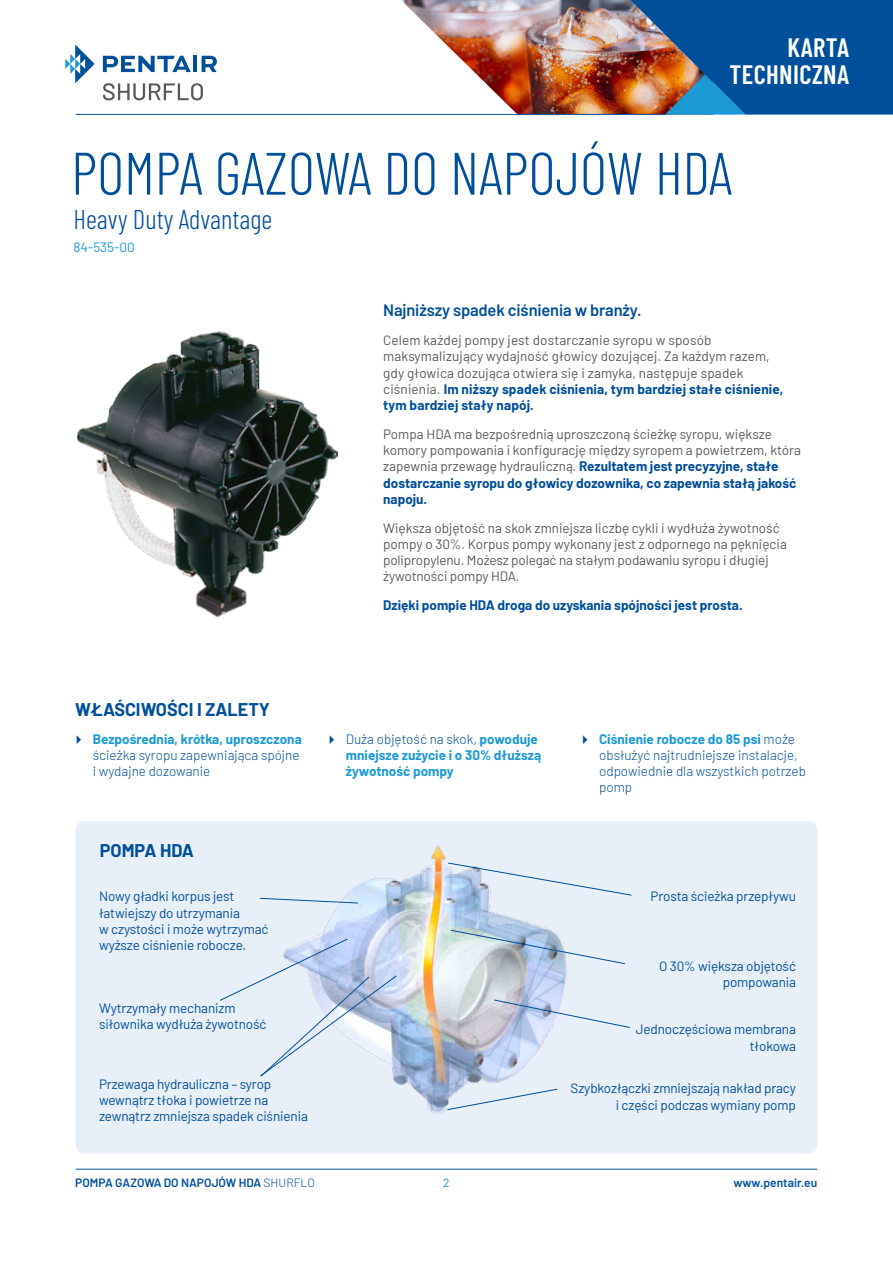
<style>
.page{position:relative;width:893px;height:1263px;background:#fff}
.page>*{position:absolute;margin:0;border:0;box-sizing:border-box;transform-origin:0 0}
.t1{font:300 59.7px "Barlow Condensed";color:#004f9a}
.t2{font:300 27px "Barlow Condensed";color:#004f9a}
.t3{font:600 26.55px/26.2px "Barlow Condensed";letter-spacing:.015em;color:#fff;text-align:right}
.t4{font:700 18px "Barlow";color:#004f9a}
.t5{font:600 16.5px "Barlow";letter-spacing:-.01em;color:#004f9a}
.t6{font:13.5px/16.2px "Barlow";color:#58595b}
.t7{font:13.5px/16.2px "Barlow";letter-spacing:-.01em;color:#004f9a}
.t8{font:300 13.5px/16.2px "Barlow";color:#004f9a}
.t9{font:700 13.5px/16.2px "Barlow";color:#1c9ad6}
.t10{font:700 13.5px "Barlow";color:#004f9a}
.t11{font:13.5px "Barlow";color:#1c9ad6}
.t12{font:600 12px "Barlow";color:#004f9a}
.t13{font:12px "Barlow";color:#1c9ad6}
.s1{font-weight:700;color:#004f9a}
.s2{font-weight:300;color:#004f9a}
.s3{font-weight:700;color:#1c9ad6}
.s4{font-weight:300}
</style>
<div class="page">
<img style="left:401px;top:0;width:230px;height:114px">
<hr style="left:76px;top:114px;width:590px;height:1px;background:#004f9a">
<svg style="left:631px;top:0;width:262px;height:115px;background:#215a91"></svg>
<hr style="left:76px;top:1169px;width:741px;height:1px;background:#004f9a">
<svg style="left:65px;top:44px;width:30px;height:39px"></svg>
<svg style="left:103px;top:56px;width:88px;height:16px"></svg>
<hr style="left:193px;top:56px;width:4px;height:16px;background:#004f9a">
<svg style="left:202px;top:56px;width:15px;height:16px"></svg>
<svg style="left:103px;top:83px;width:100px;height:17px"></svg>
<div style="left:76px;top:821px;width:741px;height:332px;background:#e8eff9;border-radius:9px"></div>
<img style="left:77px;top:331px;width:261px;height:287px">
<img style="left:313px;top:845px;width:254px;height:269px">
<svg style="left:260px;top:898px;width:98px;height:5px"></svg>
<svg style="left:447px;top:1089px;width:110px;height:21px"></svg>
<svg style="left:448px;top:863px;width:184px;height:32px"></svg>
<svg style="left:450px;top:930px;width:175px;height:34px"></svg>
<svg style="left:494px;top:999px;width:136px;height:29px"></svg>
<svg style="left:220px;top:938px;width:177px;height:138px"></svg>
<h3 class="t3" style="left:729px;top:33px;width:121px">KARTA<br>TECHNICZNA</h3>
<h1 class="t1" style="left:71px;top:131px;width:663px">POMPA GAZOWA DO NAPOJÓW HDA</h1>
<h2 class="t2" style="left:74px;top:200px;width:200px">Heavy Duty Advantage</h2>
<p class="t11" style="left:74px;top:237px;width:63px">84-535-00</p>
<h3 class="t4" style="left:75px;top:697px;width:196px">WŁAŚCIWOŚCI I ZALETY</h3>
<p class="t9" style="left:93px;top:729px;width:211px">Bezpośrednia, krótka, uproszczona</p>
<p class="t8" style="left:93px;top:746px;width:208px">ścieżka syropu zapewniająca spójne i wydajne dozowanie</p>
<h3 class="t4" style="left:100px;top:837px;width:96px">POMPA HDA</h3>
<p class="t5" style="left:383px;top:298px;width:260px">Najniższy spadek ciśnienia w branży.</p>
<p class="t6" style="left:383px;top:331px;width:402px">Celem każdej pompy jest dostarczanie syropu w sposób maksymalizujący wydajność głowicy dozującej. Za każdym razem, gdy głowica dozująca otwiera się i zamyka, następuje spadek ciśnienia. <span class="s1">Im niższy spadek ciśnienia, tym bardziej stałe ciśnienie, tym bardziej stały napój.</span></p>
<p class="t6" style="left:383px;top:425px;width:419px">Pompa HDA ma bezpośrednią uproszczoną ścieżkę syropu, większe komory pompowania i konfigurację między syropem a powietrzem, która zapewnia przewagę hydrauliczną. <span class="s1">Rezultatem jest precyzyjne, stałe dostarczanie syropu do głowicy dozownika, co zapewnia stałą jakość napoju.</span></p>
<p class="t6" style="left:383px;top:519px;width:405px">Większa objętość na skok zmniejsza liczbę cykli i wydłuża żywotność pompy o 30%. Korpus pompy wykonany jest z odpornego na pęknięcia polipropylenu. Możesz polegać na stałym podawaniu syropu i długiej żywotności pompy HDA.</p>
<p class="t10" style="left:383px;top:595px;width:361px">Dzięki pompie HDA droga do uzyskania spójności jest prosta.</p>
<p class="t9" style="left:346px;top:729px;width:197px"><span class="s2">Duża objętość na skok,</span> powoduje mniejsze zużycie i o 30% dłuższą żywotność pompy</p>
<p class="t8" style="left:599px;top:729px;width:208px"><span class="s3">Ciśnienie robocze do 85 psi</span> może obsłużyć najtrudniejsze instalacje, odpowiednie dla wszystkich potrzeb pomp</p>
<p class="t7" style="left:99px;top:887px;width:171px">Nowy gładki korpus jest łatwiejszy do utrzymania<br>w czystości i może wytrzymać wyższe ciśnienie robocze.</p>
<p class="t7" style="left:651px;top:887px;width:147px">Prosta ścieżka przepływu</p>
<p class="t7" style="left:99px;top:999px;width:169px">Wytrzymały mechanizm siłownika wydłuża żywotność</p>
<p class="t7" style="left:659px;top:956px;width:138px;text-align:right">O 30% większa objętość pompowania</p>
<p class="t7" style="left:636px;top:1020px;width:162px;text-align:right">Jednoczęściowa membrana tłokowa</p>
<p class="t7" style="left:99px;top:1074px;width:210px">Przewaga hydrauliczna – syrop wewnątrz tłoka i powietrze na zewnątrz zmniejsza spadek ciśnienia</p>
<p class="t7" style="left:571px;top:1079px;width:227px;text-align:right">Szybkozłączki zmniejszają nakład pracy i części podczas wymiany pomp</p>
<p class="t12" style="left:75px;top:1174px;width:241px">POMPA GAZOWA DO NAPOJÓW HDA <span class="s4">SHURFLO</span></p>
<p class="t13" style="left:443px;top:1174px;width:8px">2</p>
<p class="t12" style="left:733px;top:1174px;width:85px">www.pentair.eu</p>
</div>
